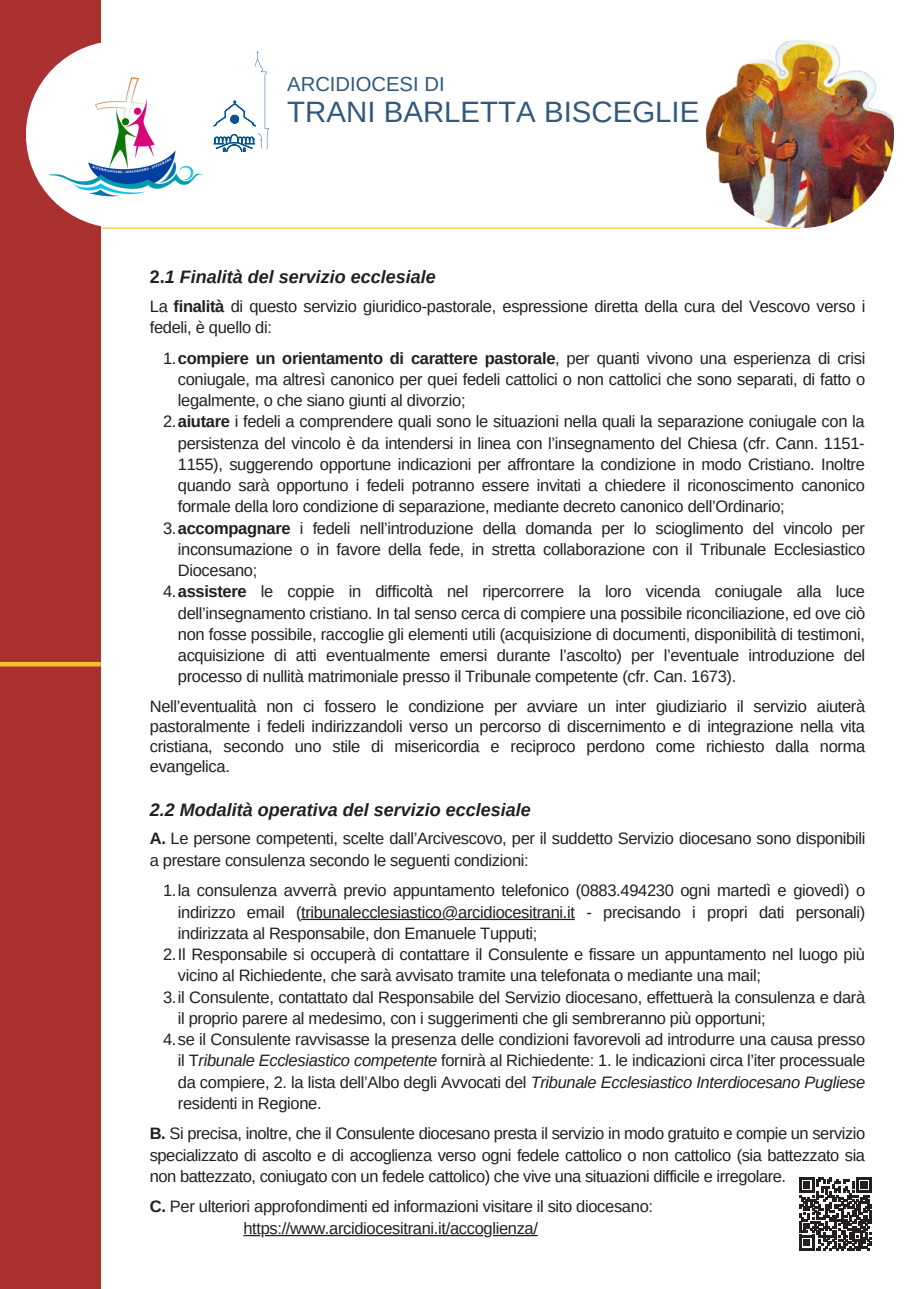
<style>
.page{position:relative;width:919px;height:1289px;background:#fff}
.page>*{position:absolute;margin:0;border:0;box-sizing:border-box;transform-origin:0 0}
.t1{font:29.4px "Arimo";color:#32597c}
.t2{font:20.25px "Arimo";color:#32597c}
.t3{font:italic 700 18px "Arimo";color:#231f20}
.t4{font:16.5px/21.3px "Arimo";letter-spacing:-.02em;color:#231f20}
.t5{font:700 16.5px "Arimo";letter-spacing:-.02em;color:#231f20}
.s1{font-style:normal}
.s2{font-weight:700}
.s3{font-weight:400}
.s4{font-style:italic}
</style>
<div class="page">
<div style="left:0;top:0;width:101px;height:1288px;background:#ab3130"></div>
<img style="left:706px;top:40px;width:187px;height:188px;border-radius:94px">
<div style="left:26px;top:41px;width:187px;height:187px;background:#fff;border-radius:94px"></div>
<hr style="left:102px;top:227px;width:698px;height:2px;background:#eec32c">
<hr style="left:455px;top:918px;width:119px;height:2px;background:#231f20">
<hr style="left:301px;top:918px;width:143px;height:2px;background:#231f20">
<hr style="left:493px;top:1234px;width:44px;height:2px;background:#231f20">
<hr style="left:265px;top:1234px;width:218px;height:2px;background:#231f20">
<svg style="left:243px;top:1235px;width:17px;height:1px"></svg>
<img style="left:43px;top:67px;width:160px;height:139px">
<div style="left:201px;top:33px;width:75px;height:131px;background:#fff"></div>
<svg style="left:213px;top:51px;width:56px;height:100px"></svg>
<svg style="left:799px;top:1177px;width:72px;height:73px"></svg>
<hr style="left:0;top:662px;width:101px;height:4px;background:#efc32c">
<p class="t2" style="left:287px;top:72px;width:159px">ARCIDIOCESI DI</p>
<h1 class="t1" style="left:287px;top:93px;width:413px">TRANI BARLETTA BISCEGLIE</h1>
<p class="t3" style="left:150px;top:264px;width:287px"><span class="s1">2.</span>1 Finalità del servizio ecclesiale</p>
<p class="t4" style="left:150px;top:295px;width:717px">La <span class="s2">finalità</span> di questo servizio giuridico-pastorale, espressione diretta della cura del Vescovo verso i fedeli, è quello di:</p>
<p class="t5" style="left:163px;top:346px;width:703px"><span class="s3">1.</span>compiere un orientamento di carattere pastorale<span class="s3">, per quanti vivono una esperienza di crisi</span></p>
<p class="t4" style="left:178px;top:368px;width:688px">coniugale, ma altresì canonico per quei fedeli cattolici o non cattolici che sono separati, di fatto o</p>
<p class="t4" style="left:178px;top:390px;width:289px">legalmente, o che siano giunti al divorzio;</p>
<p class="t4" style="left:163px;top:411px;width:703px">2.<span class="s2">aiutare</span> i fedeli a comprendere quali sono le situazioni nella quali la separazione coniugale con la</p>
<p class="t4" style="left:178px;top:432px;width:688px">persistenza del vincolo è da intendersi in linea con l’insegnamento del Chiesa (cfr. Cann. 1151-</p>
<p class="t4" style="left:178px;top:453px;width:688px">1155), suggerendo opportune indicazioni per affrontare la condizione in modo Cristiano. Inoltre</p>
<p class="t4" style="left:178px;top:475px;width:688px">quando sarà opportuno i fedeli potranno essere invitati a chiedere il riconoscimento canonico</p>
<p class="t4" style="left:178px;top:496px;width:608px">formale della loro condizione di separazione, mediante decreto canonico dell’Ordinario;</p>
<p class="t4" style="left:163px;top:517px;width:703px">3.<span class="s2">accompagnare</span> i fedeli nell’introduzione della domanda per lo scioglimento del vincolo per</p>
<p class="t4" style="left:178px;top:538px;width:688px">inconsumazione o in favore della fede, in stretta collaborazione con il Tribunale Ecclesiastico</p>
<p class="t4" style="left:178px;top:560px;width:81px">Diocesano;</p>
<p class="t4" style="left:163px;top:581px;width:703px">4.<span class="s2">assistere</span> le coppie in difficoltà nel ripercorrere la loro vicenda coniugale alla luce</p>
<p class="t4" style="left:178px;top:602px;width:689px">dell’insegnamento cristiano. In tal senso cerca di compiere una possibile riconciliazione, ed ove ciò</p>
<p class="t4" style="left:178px;top:623px;width:688px">non fosse possibile, raccoglie gli elementi utili (acquisizione di documenti, disponibilità di testimoni,</p>
<p class="t4" style="left:178px;top:645px;width:688px">acquisizione di atti eventualmente emersi durante l’ascolto) per l’eventuale introduzione del</p>
<p class="t4" style="left:178px;top:666px;width:560px">processo di nullità matrimoniale presso il Tribunale competente (cfr. Can. 1673).</p>
<p class="t4" style="left:150px;top:696px;width:717px;line-height:20px;text-align:justify">Nell’eventualità non ci fossero le condizione per avviare un inter giudiziario il servizio aiuterà pastoralmente i fedeli indirizzandoli verso un percorso di discernimento e di integrazione nella vita cristiana, secondo uno stile di misericordia e reciproco perdono come richiesto dalla norma evangelica.</p>
<p class="t3" style="left:150px;top:797px;width:382px">2.2 Modalità operativa del servizio ecclesiale</p>
<p class="t4" style="left:150px;top:828px;width:717px"><span class="s2">A.</span> Le persone competenti, scelte dall’Arcivescovo, per il suddetto Servizio diocesano sono disponibili a prestare consulenza secondo le seguenti condizioni:</p>
<p class="t4" style="left:163px;top:880px;width:703px">1.la consulenza avverrà previo appuntamento telefonico (0883.494230 ogni martedì e giovedì) o</p>
<p class="t4" style="left:178px;top:901px;width:689px">indirizzo email (tribunalecclesiastico@arcidiocesitrani.it - precisando i propri dati personali)</p>
<p class="t4" style="left:178px;top:922px;width:361px">indirizzata al Responsabile, don Emanuele Tupputi;</p>
<p class="t4" style="left:163px;top:943px;width:703px">2.Il Responsabile si occuperà di contattare il Consulente e fissare un appuntamento nel luogo più</p>
<p class="t4" style="left:178px;top:965px;width:584px">vicino al Richiedente, che sarà avvisato tramite una telefonata o mediante una mail;</p>
<p class="t4" style="left:163px;top:986px;width:703px">3.il Consulente, contattato dal Responsabile del Servizio diocesano, effettuerà la consulenza e darà</p>
<p class="t4" style="left:178px;top:1007px;width:589px">il proprio parere al medesimo, con i suggerimenti che gli sembreranno più opportuni;</p>
<p class="t4" style="left:163px;top:1028px;width:703px">4.se il Consulente ravvisasse la presenza delle condizioni favorevoli ad introdurre una causa presso</p>
<p class="t4" style="left:178px;top:1049px;width:688px">il T<span class="s4">ribunale Ecclesiastico competente</span> fornirà al Richiedente: 1. le indicazioni circa l’iter processuale</p>
<p class="t4" style="left:178px;top:1071px;width:689px">da compiere, 2. la lista dell’Albo degli Avvocati del <span class="s4">Tribunale Ecclesiastico Interdiocesano Pugliese</span></p>
<p class="t4" style="left:178px;top:1092px;width:145px">residenti in Regione.</p>
<p class="t4" style="left:150px;top:1123px;width:716px;text-align:justify"><span class="s2">B.</span> Si precisa, inoltre, che il Consulente diocesano presta il servizio in modo gratuito e compie un servizio specializzato di ascolto e di accoglienza verso ogni fedele cattolico o non cattolico (sia battezzato sia non battezzato, coniugato con un fedele cattolico) che vive una situazioni difficile e irregolare.</p>
<p class="t4" style="left:243px;top:1196px;width:411px;text-indent:-93px"><span class="s2">C.</span> Per ulteriori approfondimenti ed informazioni visitare il sito diocesano: https://www.arcidiocesitrani.it/accoglienza/</p>
</div>
